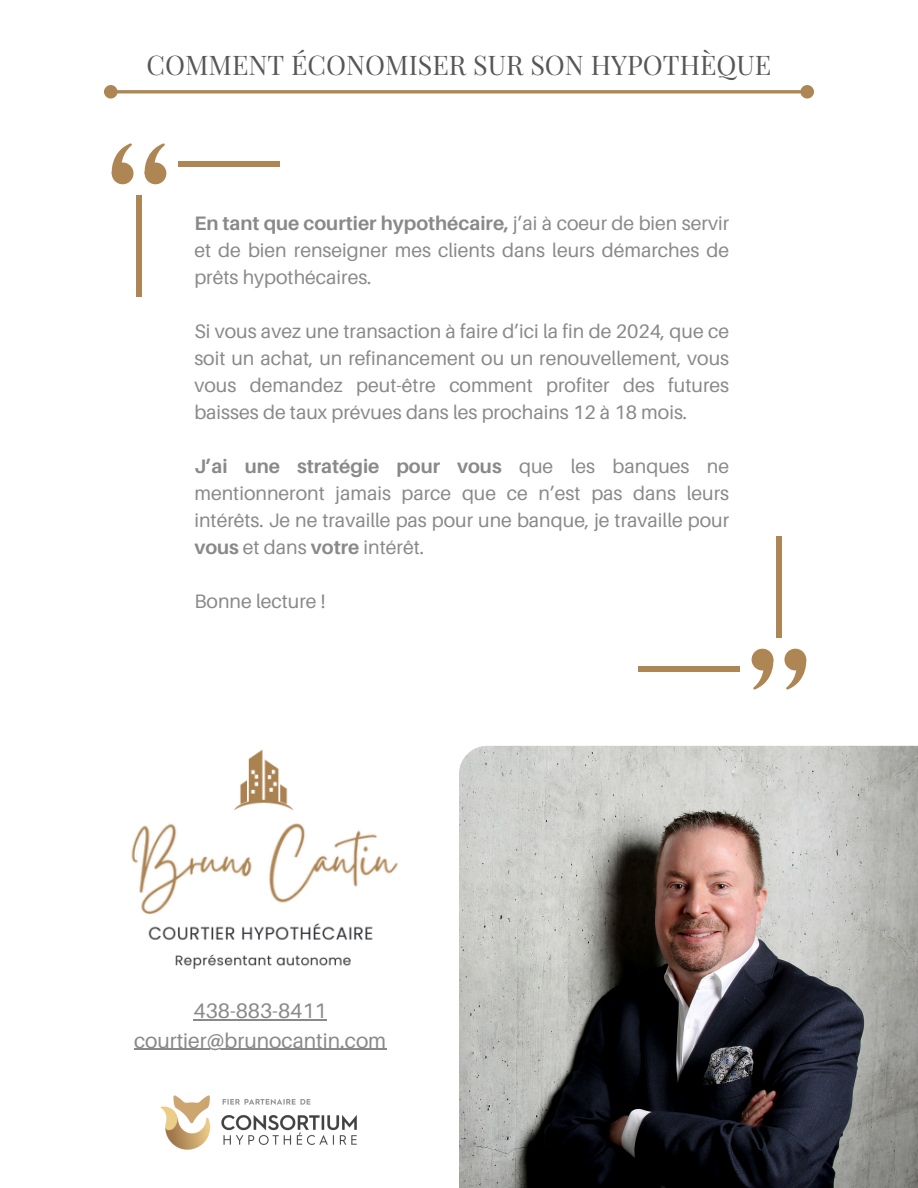
<style>
.page{position:relative;width:918px;height:1188px;background:#fff}
.page>*{position:absolute;margin:0;border:0;box-sizing:border-box;transform-origin:0 0}
.t1{font:27px "Playfair Display";color:#565857}
.t2{font:21px "Aileron";color:#888a89}
.t3{font:19.5px/27px "Aileron";color:#888a89;text-align:justify}
.s1{font-weight:700}
</style>
<div class="page">
<img style="left:459px;top:746px;width:459px;height:442px">
<img style="left:106px;top:734px;width:309px;height:264px;border-radius:22px">
<img style="left:160px;top:1095px;width:197px;height:55px">
<hr style="left:194px;top:1020px;width:133px;height:1px;background:#888a89">
<hr style="left:134px;top:1049px;width:252px;height:1px;background:#888a89">
<hr style="left:117px;top:90px;width:684px;height:3px;background:#ae8654">
<div style="left:106px;top:87px;width:10px;height:10px;background:#ae8654;border-radius:50%"></div>
<div style="left:104px;top:85px;width:14px;height:14px;border:3px solid #ae8654;border-radius:50%"></div>
<div style="left:802px;top:87px;width:10px;height:10px;background:#ae8654;border-radius:50%"></div>
<div style="left:800px;top:85px;width:14px;height:14px;border:3px solid #ae8654;border-radius:50%"></div>
<div style="left:145px;top:163px;width:21px;height:21px;background:#ae8654;border-radius:50%"></div>
<svg style="left:144px;top:143px;width:21px;height:38px"></svg>
<svg style="left:112px;top:163px;width:22px;height:21px"></svg>
<svg style="left:111px;top:143px;width:21px;height:38px"></svg>
<div style="left:136px;top:196px;width:6px;height:101px;background:#ae8654"></div>
<div style="left:178px;top:162px;width:101px;height:5px;background:#ae8654"></div>
<div style="left:752px;top:649px;width:21px;height:21px;background:#ae8654;border-radius:50%"></div>
<svg style="left:753px;top:652px;width:21px;height:38px"></svg>
<svg style="left:784px;top:649px;width:22px;height:21px"></svg>
<svg style="left:786px;top:652px;width:21px;height:38px"></svg>
<div style="left:776px;top:536px;width:6px;height:101px;background:#ae8654"></div>
<div style="left:639px;top:666px;width:101px;height:5px;background:#ae8654"></div>
<p class="t1" style="left:147px;top:46px;width:626px">COMMENT ÉCONOMISER SUR SON HYPOTHÈQUE</p>
<p class="t3" style="left:194px;top:209px;width:536px"><span class="s1">En tant que courtier hypothécaire,</span> j’ai à coeur de bien servir et de bien renseigner mes clients dans leurs démarches de prêts hypothécaires.</p>
<p class="t3" style="left:194px;top:317px;width:536px">Si vous avez une transaction à faire d’ici la fin de 2024, que ce soit un achat, un refinancement ou un renouvellement, vous vous demandez peut-être comment profiter des futures baisses de taux prévues dans les prochains 12 à 18 mois.</p>
<p class="t3" style="left:194px;top:452px;width:536px"><span class="s1">J’ai une stratégie pour vous</span> que les banques ne mentionneront jamais parce que ce n’est pas dans leurs intérêts. Je ne travaille pas pour une banque, je travaille pour <span class="s1">vous</span> et dans <span class="s1">votre</span> intérêt.</p>
<p class="t3" style="left:194px;top:587px;width:133px">Bonne lecture !</p>
<p class="t2" style="left:194px;top:998px;width:135px">438-883-8411</p>
<p class="t2" style="left:134px;top:1027px;width:254px">courtier@brunocantin.com</p>
</div>
